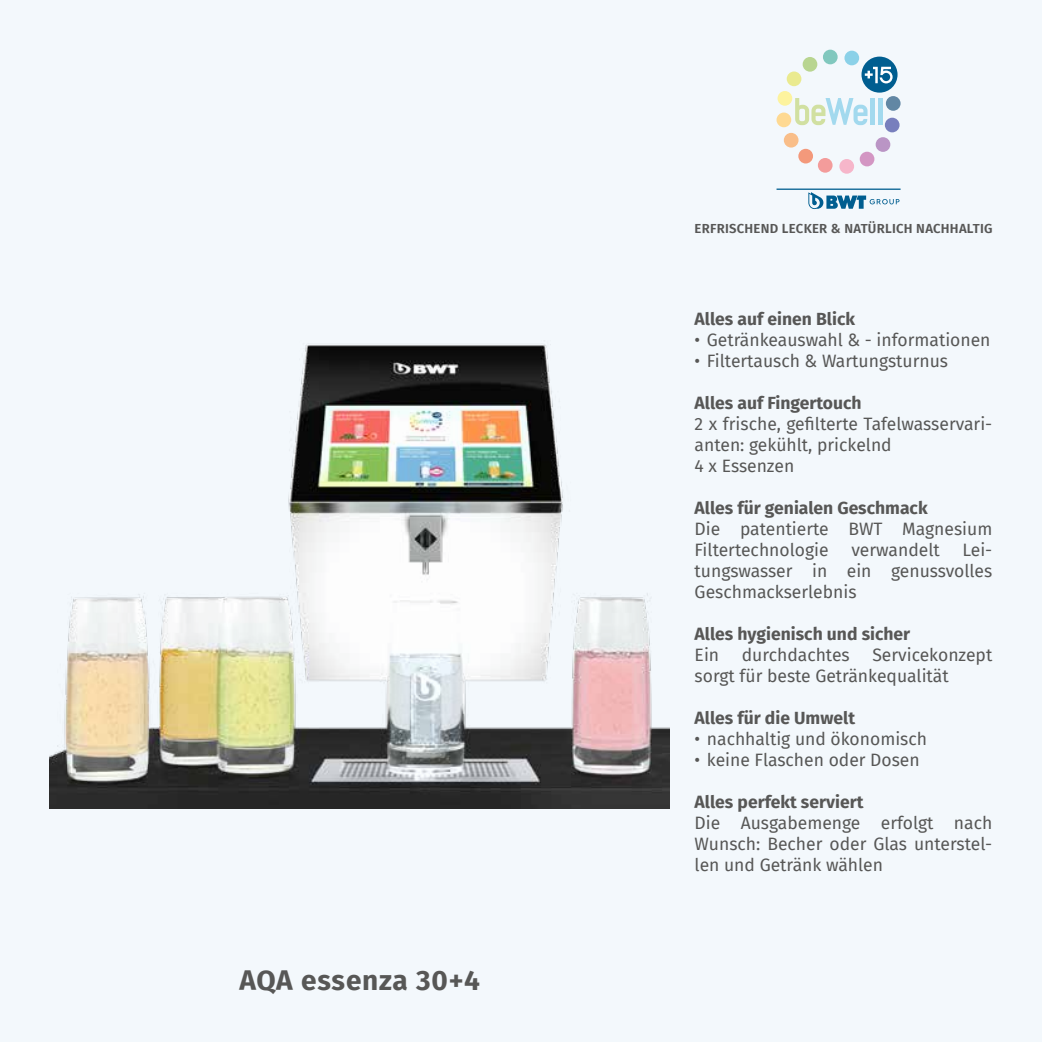
<style>
.page{position:relative;width:1042px;height:1042px;background:#f3f8fc}
.page>*{position:absolute;margin:0;border:0;box-sizing:border-box;transform-origin:0 0}
.t1{font:700 28px "Fira Sans";letter-spacing:.03em;color:#575756}
.t2{font:17.5px/21px "Fira Sans";color:#575756}
.t3{font:700 17.5px "Fira Sans";color:#575756}
.t4{font:600 13.12px "Fira Sans";letter-spacing:.02em;color:#575756}
</style>
<div class="page">
<img style="left:50px;top:344px;width:620px;height:464px">
<div style="left:861px;top:57px;width:36px;height:36px;background:#005e90;border-radius:50%"></div>
<svg style="left:865px;top:67px;width:27px;height:16px"></svg>
<hr style="left:870px;top:98px;width:4px;height:27px;background:#a2d9ee">
<hr style="left:878px;top:98px;width:4px;height:27px;background:#a2d9ee">
<svg style="left:795px;top:98px;width:72px;height:27px"></svg>
<div style="left:844px;top:51px;width:15px;height:14px;background:#8bd1e8;border-radius:50%"></div>
<div style="left:823px;top:50px;width:14px;height:14px;background:#81c8be;border-radius:50%"></div>
<div style="left:802px;top:57px;width:15px;height:15px;background:#b8d590;border-radius:50%"></div>
<div style="left:787px;top:71px;width:14px;height:15px;background:#eaea8f;border-radius:50%"></div>
<div style="left:777px;top:91px;width:15px;height:15px;background:#fdf39e;border-radius:50%"></div>
<div style="left:776px;top:113px;width:15px;height:14px;background:#fed992;border-radius:50%"></div>
<div style="left:784px;top:133px;width:14px;height:15px;background:#f9be89;border-radius:50%"></div>
<div style="left:798px;top:149px;width:15px;height:14px;background:#f3997b;border-radius:50%"></div>
<div style="left:818px;top:158px;width:14px;height:15px;background:#f39c9b;border-radius:50%"></div>
<div style="left:839px;top:159px;width:15px;height:15px;background:#f6b6ca;border-radius:50%"></div>
<div style="left:860px;top:152px;width:14px;height:14px;background:#d396c3;border-radius:50%"></div>
<div style="left:875px;top:137px;width:15px;height:15px;background:#ba95c5;border-radius:50%"></div>
<div style="left:885px;top:118px;width:14px;height:14px;background:#787fbd;border-radius:50%"></div>
<div style="left:886px;top:96px;width:14px;height:15px;background:#6287a4;border-radius:50%"></div>
<svg style="left:808px;top:192px;width:91px;height:17px"></svg>
<hr style="left:776px;top:189px;width:124px;height:1px;background:#005e90">
<h1 class="t1" style="left:239px;top:956px;width:242px">AQA essenza 30+4</h1>
<p class="t4" style="left:694px;top:218px;width:299px">ERFRISCHEND LECKER &amp; NATÜRLICH NACHHALTIG</p>
<p class="t3" style="left:694px;top:304px;width:162px">Alles auf einen Blick</p>
<p class="t2" style="left:694px;top:329px;width:297px">• Getränkeauswahl &amp; - informationen</p>
<p class="t2" style="left:694px;top:350px;width:255px">• Filtertausch &amp; Wartungsturnus</p>
<p class="t3" style="left:694px;top:388px;width:169px">Alles auf Fingertouch</p>
<p class="t2" style="left:694px;top:413px;width:299px">2 x frische, gefilterte Tafelwasservari&shy;anten: gekühlt, prickelnd<br>4 x Essenzen</p>
<p class="t3" style="left:694px;top:493px;width:234px">Alles für genialen Geschmack</p>
<p class="t2" style="left:694px;top:518px;width:299px">Die patentierte BWT Magnesium<br>Filtertechnologie</p>
<p class="t2" style="left:694px;top:539px;width:299px;text-align:justify;text-indent:268px">Lei&shy;tungswasser in ein genussvolles Geschmackserlebnis</p>
<p class="t3" style="left:694px;top:619px;width:217px">Alles hygienisch und sicher</p>
<p class="t2" style="left:694px;top:644px;width:26px">Ein</p>
<p class="t2" style="left:742px;top:644px;width:109px">durchdachtes</p>
<p class="t2" style="left:851px;top:539px;width:90px">verwandelt</p>
<p class="t2" style="left:694px;top:644px;width:299px;text-indent:178px">Servicekonzept sorgt für beste Getränkequalität</p>
<p class="t3" style="left:694px;top:703px;width:162px">Alles für die Umwelt</p>
<p class="t2" style="left:694px;top:728px;width:234px">• nachhaltig und ökonomisch</p>
<p class="t2" style="left:694px;top:749px;width:227px">• keine Flaschen oder Dosen</p>
<p class="t3" style="left:694px;top:787px;width:170px">Alles perfekt serviert</p>
<p class="t2" style="left:694px;top:812px;width:299px;text-align:justify">Die Ausgabemenge erfolgt nach Wunsch: Becher oder Glas unterstel&shy;len und Getränk wählen</p>
</div>
